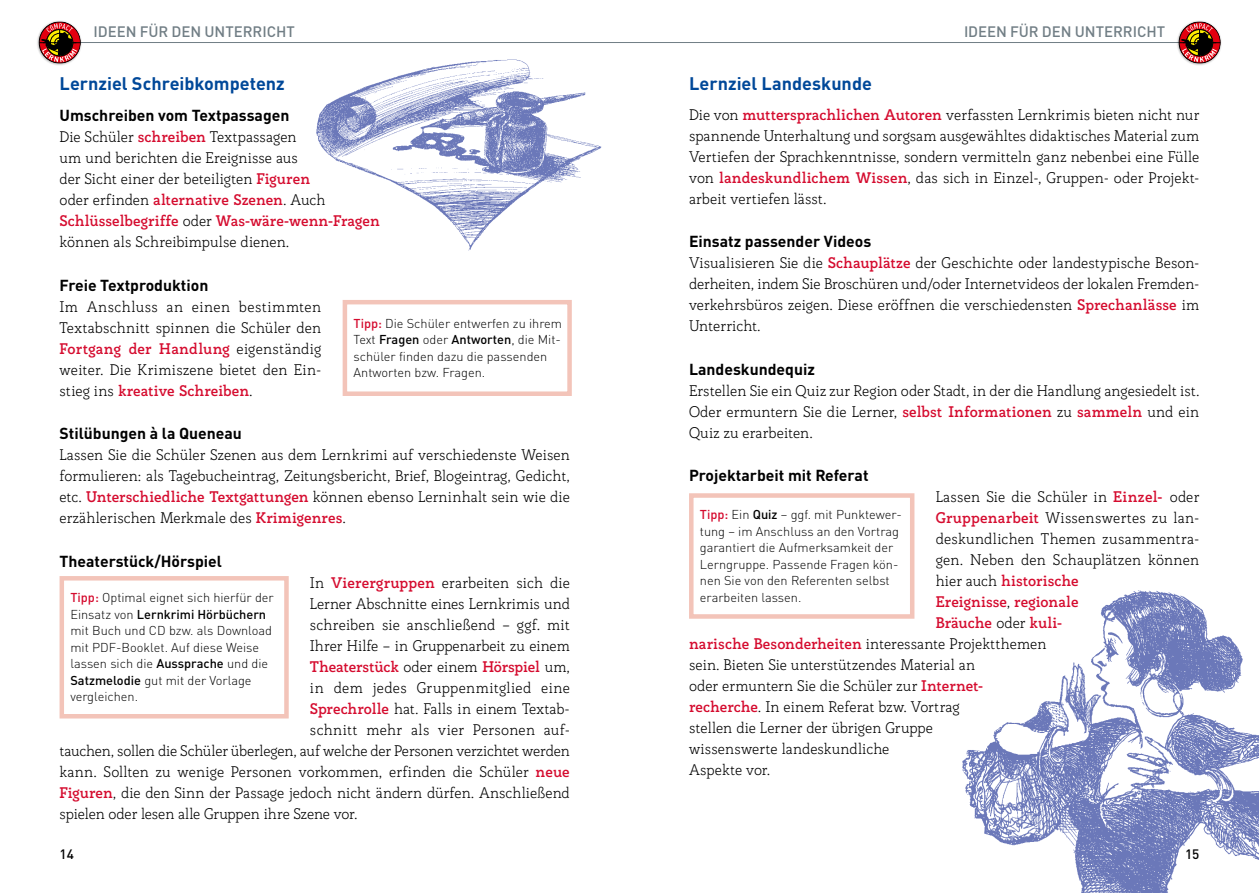
<style>
.page{position:relative;width:1259px;height:893px;background:#fff}
.page>*{position:absolute;margin:0;border:0;box-sizing:border-box;transform-origin:0 0}
.t1{font:700 18px "DINOT";color:#004899}
.t2{font:700 15.75px "DINOT";color:#000}
.t3{font:300 15px/21px "Rogliano";letter-spacing:.005em;color:#000;text-align:justify}
.t4{font:700 15px "Rogliano";letter-spacing:-.005em;color:#d50c2f}
.t5{font:500 15px "DINOT";letter-spacing:-.005em;color:#717e85}
.t6{font:500 13.5px "DINOT";color:#000}
.t7{font:300 12.75px/16.5px "DINOT";color:#000}
.s1{font-weight:700;color:#d50c2f}
.s2{font-weight:300;color:#000}
.s3{font-weight:500;color:#d50c2f}
.s4{font-weight:500}
</style>
<div class="page">
<hr style="left:72px;top:42px;width:1123px;height:1px;background:#717e85">
<div style="left:37px;top:21px;width:45px;height:45px;background:#000;opacity:.3"></div>
<svg style="left:39px;top:22px;width:42px;height:41px;background:#9c5748"></svg>
<div style="left:1176px;top:21px;width:46px;height:45px;background:#000;opacity:.3"></div>
<svg style="left:1178px;top:22px;width:42px;height:41px;background:#9c5749"></svg>
<div style="left:343px;top:300px;width:229px;height:96px;border:4px solid #f3c4b9"></div>
<div style="left:60px;top:576px;width:229px;height:142px;border:4px solid #f3c4b9"></div>
<div style="left:689px;top:493px;width:225px;height:126px;border:4px solid #f3c4b9"></div>
<img style="left:316px;top:59px;width:286px;height:191px">
<img style="left:962px;top:590px;width:297px;height:303px">
<p class="t5" style="left:94px;top:22px;width:203px">IDEEN FÜR DEN UNTERRICHT</p>
<p class="t5" style="left:964px;top:22px;width:203px">IDEEN FÜR DEN UNTERRICHT</p>
<p class="t1" style="left:60px;top:72px;width:227px">Lernziel Schreibkompetenz</p>
<p class="t2" style="left:60px;top:105px;width:231px">Umschreiben vom Textpassagen</p>
<p class="t3" style="left:60px;top:126px;width:322px;text-align:left">Die Schüler <span class="s1">schreiben</span> Textpassagen<br>um und berichten die Ereignisse aus<br>der Sicht einer der beteiligten <span class="s1">Figuren<br></span>oder erfinden <span class="s1">alternative Szenen</span>. Auch <span class="s1">Schlüsselbegriffe</span> oder <span class="s1">Was-wäre-wenn-Fragen </span>können als Schreibimpulse dienen.</p>
<p class="t2" style="left:60px;top:275px;width:150px">Freie Textproduktion</p>
<p class="t3" style="left:60px;top:296px;width:263px">Im Anschluss an einen bestimmten Textabschnitt spinnen die Schüler den <span class="s1">Fortgang der Handlung</span> eigenständig weiter. Die Krimiszene bietet den Ein&shy;stieg ins <span class="s1">kreative Schreiben</span>.</p>
<p class="t2" style="left:60px;top:423px;width:184px">Stilübungen à la Queneau</p>
<p class="t3" style="left:60px;top:444px;width:512px">Lassen Sie die Schüler Szenen aus dem Lernkrimi auf verschiedenste Weisen formulieren: als Tagebucheintrag, Zeitungsbericht, Brief, Blogeintrag, Gedicht, etc. <span class="s1">Unterschiedliche Textgattungen</span> können ebenso Lerninhalt sein wie die erzählerischen Merkmale des <span class="s1">Krimigenres</span>.</p>
<p class="t2" style="left:60px;top:551px;width:164px">Theaterstück/Hörspiel</p>
<p class="t3" style="left:310px;top:572px;width:261px">In <span class="s1">Vierergruppen</span> erarbeiten sich die</p>
<p class="t3" style="left:310px;top:593px;width:261px">Lerner Abschnitte eines Lernkrimis und</p>
<p class="t3" style="left:310px;top:614px;width:261px">schreiben sie anschließend – ggf. mit</p>
<p class="t3" style="left:310px;top:635px;width:261px">Ihrer Hilfe – in Gruppenarbeit zu einem</p>
<p class="t4" style="left:310px;top:657px;width:261px">Theaterstück <span class="s2">oder einem</span> Hörspiel <span class="s2">um,</span></p>
<p class="t3" style="left:310px;top:677px;width:261px">in dem jedes Gruppenmitglied eine</p>
<p class="t3" style="left:310px;top:698px;width:261px"><span class="s1">Sprechrolle</span> hat. Falls in einem Textab-</p>
<p class="t3" style="left:310px;top:719px;width:261px">schnitt mehr als vier Personen auf-</p>
<p class="t3" style="left:60px;top:740px;width:512px">tauchen, sollen die Schüler überlegen, auf welche der Personen verzichtet werden</p>
<p class="t3" style="left:60px;top:761px;width:512px">kann. Sollten zu wenige Personen vorkommen, erfinden die Schüler <span class="s1">neue</span></p>
<p class="t3" style="left:60px;top:782px;width:512px"><span class="s1">Figuren</span>, die den Sinn der Passage jedoch nicht ändern dürfen. Anschließend</p>
<p class="t3" style="left:60px;top:803px;width:299px">spielen oder lesen alle Gruppen ihre Szene vor.</p>
<p class="t7" style="left:353px;top:315px;width:210px"><span class="s3">Tipp:</span> Die Schüler entwerfen zu ihrem<br>Text <span class="s4">Fragen</span> oder <span class="s4">Antworten</span>, die Mit&shy;schüler finden dazu die passenden<br>Antworten bzw. Fragen.</p>
<p class="t7" style="left:70px;top:589px;width:205px"><span class="s3">Tipp:</span> Optimal eignet sich hierfür der<br>Einsatz von <span class="s4">Lernkrimi Hörbüchern </span>mit Buch und CD bzw. als Download mit PDF-Booklet. Auf diese Weise lassen sich die <span class="s4">Aussprache</span> und die<br><span class="s4">Satzmelodie</span> gut mit der Vorlage vergleichen.</p>
<p class="t1" style="left:689px;top:72px;width:184px">Lernziel Landeskunde</p>
<p class="t3" style="left:689px;top:104px;width:512px">Die von <span class="s1">muttersprachlichen Autoren</span> verfassten Lernkrimis bieten nicht nur spannende Unterhaltung und sorgsam ausgewähltes didaktisches Material zum Vertiefen der Sprachkenntnisse, sondern vermitteln ganz nebenbei eine Fülle von <span class="s1">landeskundlichem Wissen</span>, das sich in Einzel-, Gruppen- oder Projekt&shy;arbeit vertiefen lässt.</p>
<p class="t2" style="left:689px;top:231px;width:184px">Einsatz passender Videos</p>
<p class="t3" style="left:689px;top:252px;width:512px">Visualisieren Sie die <span class="s1">Schauplätze</span> der Geschichte oder landestypische Beson&shy;derheiten, indem Sie Broschüren und/oder Internetvideos der lokalen Fremden&shy;verkehrsbüros zeigen. Diese eröffnen die verschiedensten <span class="s1">Sprechanlässe</span> im Unterricht.</p>
<p class="t2" style="left:689px;top:359px;width:127px">Landeskundequiz</p>
<p class="t3" style="left:689px;top:380px;width:512px">Erstellen Sie ein Quiz zur Region oder Stadt, in der die Handlung angesiedelt ist.<br>Oder ermuntern Sie die Lerner, <span class="s1">selbst Informationen</span> zu <span class="s1">sammeln</span> und ein Quiz zu erarbeiten.</p>
<p class="t2" style="left:689px;top:465px;width:181px">Projektarbeit mit Referat</p>
<p class="t3" style="left:935px;top:486px;width:265px">Lassen Sie die Schüler in <span class="s1">Einzel-</span> oder</p>
<p class="t3" style="left:935px;top:507px;width:265px"><span class="s1">Gruppenarbeit</span> Wissenswertes zu lan-</p>
<p class="t3" style="left:935px;top:528px;width:265px">deskundlichen Themen zusammentra-</p>
<p class="t3" style="left:935px;top:549px;width:265px">gen. Neben den Schauplätzen können</p>
<p class="t4" style="left:935px;top:571px;width:144px"><span class="s2">hier auch</span> historische</p>
<p class="t4" style="left:935px;top:592px;width:144px">Ereignisse<span class="s2">,</span> regionale</p>
<p class="t4" style="left:935px;top:613px;width:128px">Bräuche <span class="s2">oder</span> kuli-</p>
<p class="t3" style="left:689px;top:633px;width:359px"><span class="s1">narische Besonderheiten</span> interessante Projektthemen</p>
<p class="t3" style="left:689px;top:654px;width:288px">sein. Bieten Sie unterstützendes Material an</p>
<p class="t3" style="left:689px;top:675px;width:296px">oder ermuntern Sie die Schüler zur <span class="s1">Internet-</span></p>
<p class="t3" style="left:689px;top:696px;width:272px"><span class="s1">recherche</span>. In einem Referat bzw. Vortrag</p>
<p class="t3" style="left:689px;top:717px;width:246px">stellen die Lerner der übrigen Gruppe</p>
<p class="t3" style="left:689px;top:738px;width:202px">wissenswerte landeskundliche</p>
<p class="t3" style="left:689px;top:759px;width:83px">Aspekte vor.</p>
<p class="t7" style="left:700px;top:506px;width:203px"><span class="s3">Tipp:</span> Ein <span class="s4">Quiz</span> – ggf. mit Punktewer&shy;tung – im Anschluss an den Vortrag garantiert die Aufmerksamkeit der<br>Lerngruppe. Passende Fragen kön&shy;nen Sie von den Referenten selbst erarbeiten lassen.</p>
<p class="t6" style="left:60px;top:845px;width:16px">14</p>
<p class="t6" style="left:1185px;top:845px;width:16px">15</p>
</div>
